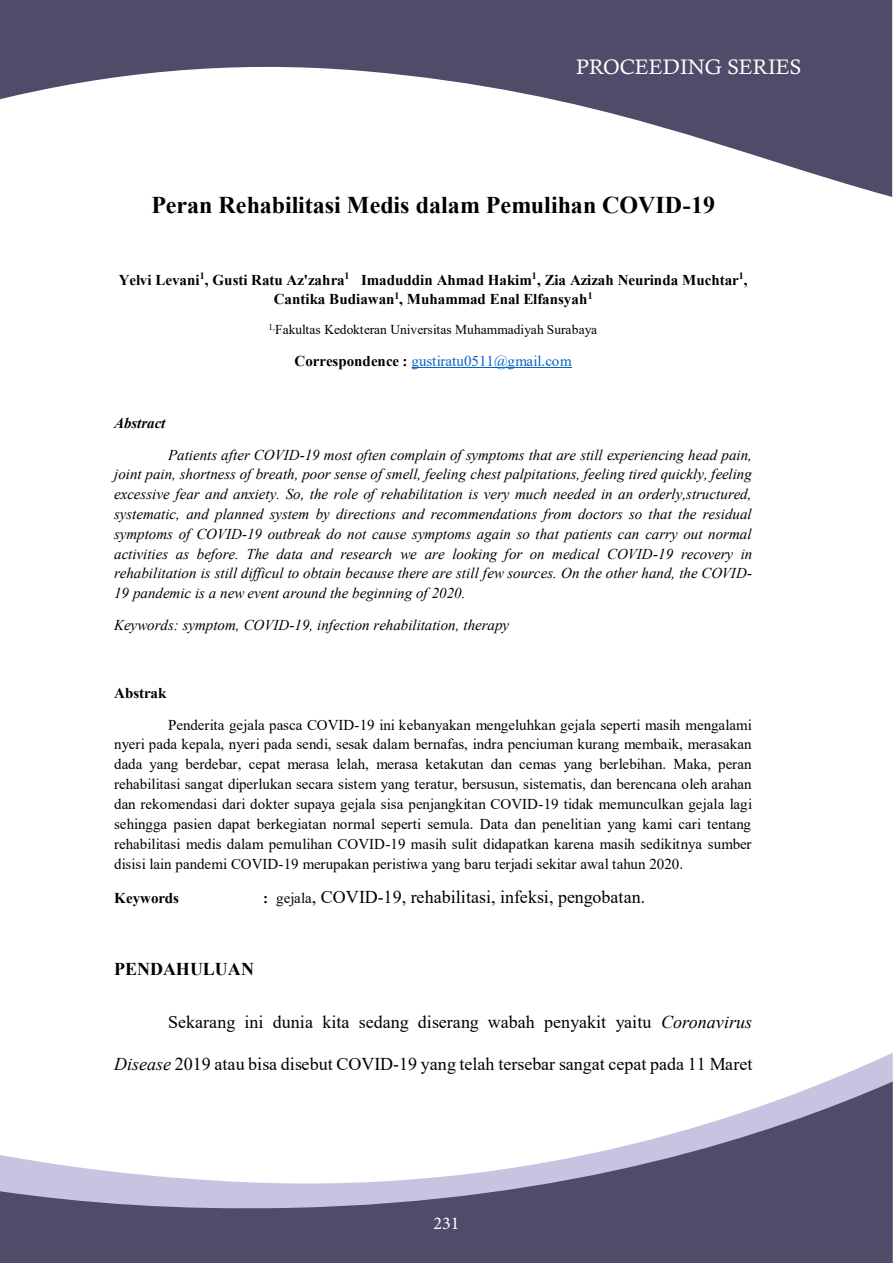
<style>
.page{position:relative;width:893px;height:1263px;background:#fff}
.page>*{position:absolute;margin:0;border:0;box-sizing:border-box;transform-origin:0 0}
.t1{font:700 24px "Times New Roman";color:#000}
.t2{font:21px "Calisto";color:#fff}
.t3{font:18px "Times New Roman";color:#000}
.t4{font:700 18px "Times New Roman";letter-spacing:-.005em;color:#000}
.t5{font:18px "Minion Pro";color:#fff}
.t6{font:italic 15px/19.8px "Times New Roman";color:#000;text-align:justify}
.t7{font:15px/19.8px "Times New Roman";color:#000;text-align:justify}
.t8{font:700 15px/19.8px "Times New Roman";color:#000;text-align:center}
.t9{font:15px "Times New Roman";color:#0563c1}
.t10{font:italic 700 15px "Times New Roman";letter-spacing:-.005em;color:#000}
.t11{font:13.5px "Times New Roman";color:#000}
.s1{font-weight:700;color:#000}
.s2{font-weight:700;font-size:15px}
.s3{font-size:15px}
.s4{font-style:italic}
</style>
<div class="page">
<svg style="left:828px;top:1053px;width:65px;height:28px"></svg>
<svg style="left:0;top:1081px;width:893px;height:182px"></svg>
<svg style="left:0;top:0;width:892px;height:197px;fill:#4f4b69"></svg>
<hr style="left:412px;top:367px;width:160px;height:1px;background:#0563c1">
<h2 class="t2" style="left:576px;top:55px;width:227px">PROCEEDING SERIES</h2>
<p class="t1" style="left:151px;top:188px;width:565px">Peran Rehabilitasi Medis dalam Pemulihan COVID-19</p>
<p class="t8" style="left:119px;top:269px;width:630px">Yelvi Levani<sup>1</sup>, Gusti Ratu Az'zahra<sup>1</sup> Imaduddin Ahmad Hakim<sup>1</sup>, Zia Azizah Neurinda Muchtar<sup>1</sup>,<br>Cantika Budiawan<sup>1</sup>, Muhammad Enal Elfansyah<sup>1</sup></p>
<p class="t11" style="left:268px;top:320px;width:330px"><sup>1,</sup>Fakultas Kedokteran Universitas Muhammadiyah Surabaya</p>
<p class="t9" style="left:295px;top:350px;width:279px"><span class="s1">Correspondence :</span> gustiratu0511@gmail.com</p>
<p class="t10" style="left:114px;top:412px;width:53px">Abstract</p>
<p class="t6" style="left:114px;top:444px;width:640px;text-indent:54px">Patients after COVID-19 most often complain of symptoms that are still experiencing head pain, joint pain, shortness of breath, poor sense of smell, feeling chest palpitations, feeling tired quickly, feeling excessive fear and anxiety. So, the role of rehabilitation is very much needed in an orderly,structured, systematic, and planned system by directions and recommendations from doctors so that the residual symptoms of COVID-19 outbreak do not cause symptoms again so that patients can carry out normal activities as before. The data and research we are looking for on medical COVID-19 recovery in rehabilitation is still difficul to obtain because there are still few sources. On the other hand, the COVID-19 pandemic is a new event around the beginning of 2020.</p>
<p class="t6" style="left:114px;top:615px;width:397px">Keywords: symptom, COVID-19, infection rehabilitation, therapy</p>
<p class="t8" style="left:114px;top:683px;width:54px">Abstrak</p>
<p class="t7" style="left:114px;top:714px;width:640px;text-indent:54px">Penderita gejala pasca COVID-19 ini kebanyakan mengeluhkan gejala seperti masih mengalami nyeri pada kepala, nyeri pada sendi, sesak dalam bernafas, indra penciuman kurang membaik, merasakan dada yang berdebar, cepat merasa lelah, merasa ketakutan dan cemas yang berlebihan. Maka, peran rehabilitasi sangat diperlukan secara sistem yang teratur, bersusun, sistematis, dan berencana oleh arahan dan rekomendasi dari dokter supaya gejala sisa penjangkitan COVID-19 tidak memunculkan gejala lagi sehingga pasien dapat berkegiatan normal seperti semula. Data dan penelitian yang kami cari tentang rehabilitasi medis dalam pemulihan COVID-19 masih sulit didapatkan karena masih sedikitnya sumber disisi lain pandemi COVID-19 merupakan peristiwa yang baru terjadi sekitar awal tahun 2020.</p>
<p class="t8" style="left:114px;top:888px;width:66px">Keywords</p>
<p class="t3" style="left:263px;top:885px;width:384px"><span class="s2">:</span> <span class="s3">gejala</span>, COVID-19, rehabilitasi, infeksi, pengobatan.</p>
<p class="t4" style="left:114px;top:956px;width:141px">PENDAHULUAN</p>
<p class="t3" style="left:168px;top:1009px;width:585px">Sekarang ini dunia kita sedang diserang wabah penyakit yaitu <span class="s4">Coronavirus</span></p>
<p class="t3" style="left:114px;top:1051px;width:640px"><span class="s4">Disease</span> 2019 atau bisa disebut COVID-19 yang telah tersebar sangat cepat pada 11 Maret</p>
<p class="t5" style="left:433px;top:1211px;width:27px">231</p>
</div>
